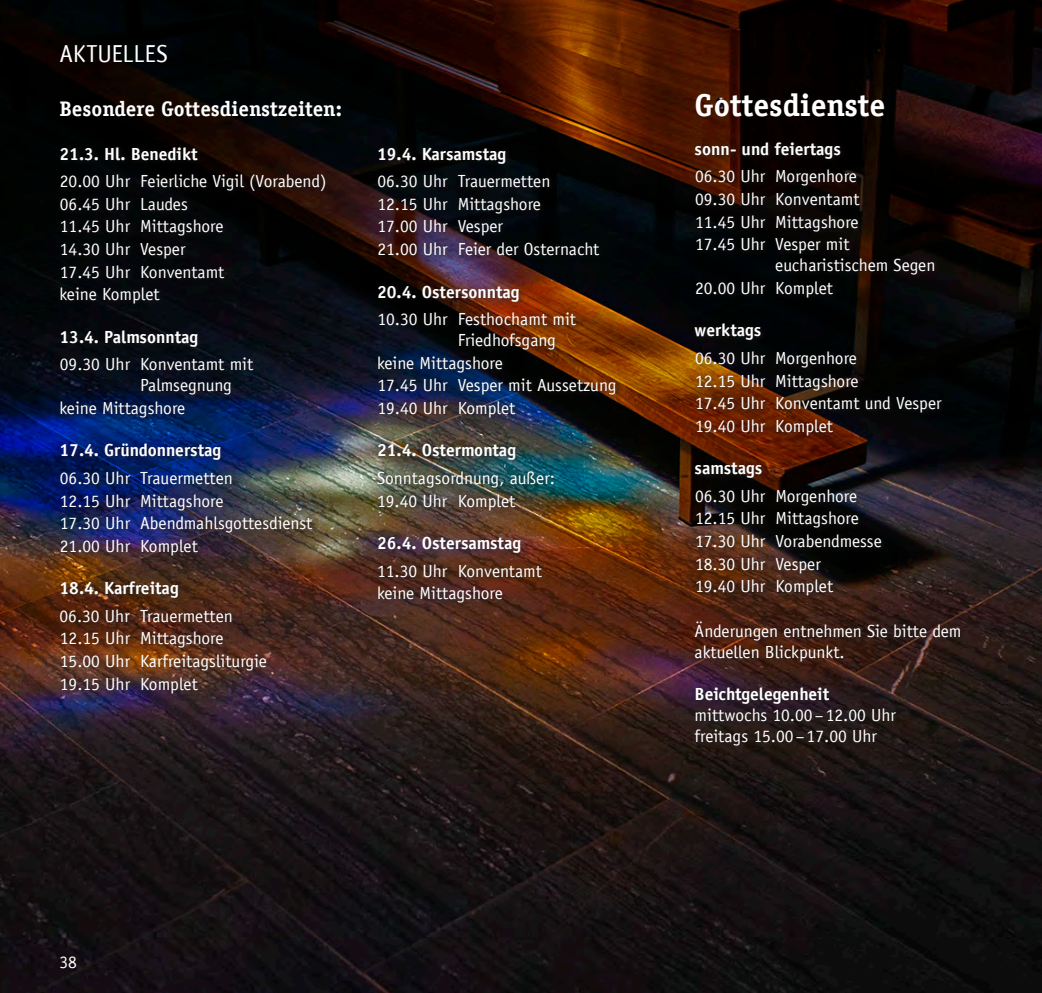
<style>
.page{position:relative;width:1042px;height:993px;background:#fff}
.page>*{position:absolute;margin:0;border:0;box-sizing:border-box;transform-origin:0 0}
.t1{font:700 31.5px "Officina Serif LT";color:#fff}
.t2{font:24.5px "Officina Sans LT";letter-spacing:.005em;color:#fff}
.t3{font:700 21px "Officina Serif LT";color:#fff}
.t4{font:17.5px/22.6px "Officina Sans LT";color:#fff}
.t5{font:700 17.5px "Officina Sans LT";color:#fff}
</style>
<div class="page">
<img style="left:0;top:0;width:1042px;height:992px">
<div style="left:692px;top:138px;width:275px;height:614px;background:#231f20;opacity:.85"></div>
<div style="left:57px;top:143px;width:275px;height:556px;background:#231f20;opacity:.75"></div>
<div style="left:374px;top:143px;width:249px;height:466px;background:#231f20;opacity:.75"></div>
<h2 class="t2" style="left:60px;top:40px;width:110px">AKTUELLES</h2>
<p class="t3" style="left:60px;top:96px;width:284px">Besondere Gottesdienstzeiten:</p>
<p class="t5" style="left:60px;top:143px;width:140px">21.3. Hl. Benedikt</p>
<p class="t4" style="left:60px;top:170px;width:269px">20.00 Uhr Feierliche Vigil (Vorabend)<br>06.45 Uhr Laudes<br>11.45 Uhr Mittagshore<br>14.30 Uhr Vesper<br>17.45 Uhr Konventamt<br>keine Komplet</p>
<p class="t5" style="left:60px;top:326px;width:140px">13.4. Palmsonntag</p>
<p class="t4" style="left:140px;top:354px;width:115px;line-height:21px;text-indent:-80px">09.30 Uhr Konventamt mit<br>Palmsegnung</p>
<p class="t4" style="left:60px;top:396px;width:127px">keine Mittagshore</p>
<p class="t5" style="left:60px;top:439px;width:163px">17.4. Gründonnerstag</p>
<p class="t4" style="left:60px;top:466px;width:254px">06.30 Uhr Trauermetten<br>12.15 Uhr Mittagshore<br>17.30 Uhr Abendmahlsgottesdienst<br>21.00 Uhr Komplet</p>
<p class="t5" style="left:60px;top:577px;width:121px">18.4. Karfreitag</p>
<p class="t4" style="left:60px;top:604px;width:209px">06.30 Uhr Trauermetten<br>12.15 Uhr Mittagshore<br>15.00 Uhr Karfreitagsliturgie<br>19.15 Uhr Komplet</p>
<p class="t5" style="left:377px;top:143px;width:131px">19.4. Karsamstag</p>
<p class="t4" style="left:377px;top:170px;width:223px">06.30 Uhr Trauermetten<br>12.15 Uhr Mittagshore<br>17.00 Uhr Vesper<br>21.00 Uhr Feier der Osternacht</p>
<p class="t5" style="left:377px;top:280px;width:144px">20.4. Ostersonntag</p>
<p class="t4" style="left:458px;top:308px;width:120px;line-height:21px;text-indent:-80px">10.30 Uhr Festhochamt mit<br>Friedhofsgang</p>
<p class="t4" style="left:377px;top:351px;width:241px">keine Mittagshore<br>17.45 Uhr Vesper mit Aussetzung<br>19.40 Uhr Komplet</p>
<p class="t5" style="left:377px;top:439px;width:141px">21.4. Ostermontag</p>
<p class="t4" style="left:377px;top:466px;width:179px">Sonntagsordnung, außer:<br>19.40 Uhr Komplet</p>
<p class="t5" style="left:377px;top:532px;width:146px">26.4. Ostersamstag</p>
<p class="t4" style="left:377px;top:559px;width:166px">11.30 Uhr Konventamt keine Mittagshore</p>
<h1 class="t1" style="left:694px;top:86px;width:192px">Gottesdienste</h1>
<p class="t5" style="left:694px;top:138px;width:148px">sonn- und feiertags</p>
<p class="t4" style="left:695px;top:165px;width:166px">06.30 Uhr Morgenhore<br>09.30 Uhr Konventamt<br>11.45 Uhr Mittagshore<br>17.45 Uhr Vesper mit</p>
<p class="t4" style="left:695px;top:254px;width:242px;text-indent:80px">eucharistischem Segen<br>20.00 Uhr Komplet</p>
<p class="t5" style="left:694px;top:319px;width:68px">werktags</p>
<p class="t4" style="left:695px;top:346px;width:248px">06.30 Uhr Morgenhore<br>12.15 Uhr Mittagshore<br>17.45 Uhr Konventamt und Vesper<br>19.40 Uhr Komplet</p>
<p class="t5" style="left:694px;top:457px;width:69px">samstags</p>
<p class="t4" style="left:695px;top:484px;width:188px">06.30 Uhr Morgenhore<br>12.15 Uhr Mittagshore<br>17.30 Uhr Vorabendmesse<br>18.30 Uhr Vesper<br>19.40 Uhr Komplet</p>
<p class="t4" style="left:694px;top:620px;width:268px;line-height:21px">Änderungen entnehmen Sie bitte dem aktuellen Blickpunkt.</p>
<p class="t5" style="left:694px;top:683px;width:136px">Beichtgelegenheit</p>
<p class="t4" style="left:694px;top:704px;width:203px;line-height:21px">mittwochs 10.00 –12.00 Uhr freitags 15.00 –17.00 Uhr</p>
<p class="t4" style="left:60px;top:950px;width:19px">38</p>
</div>
